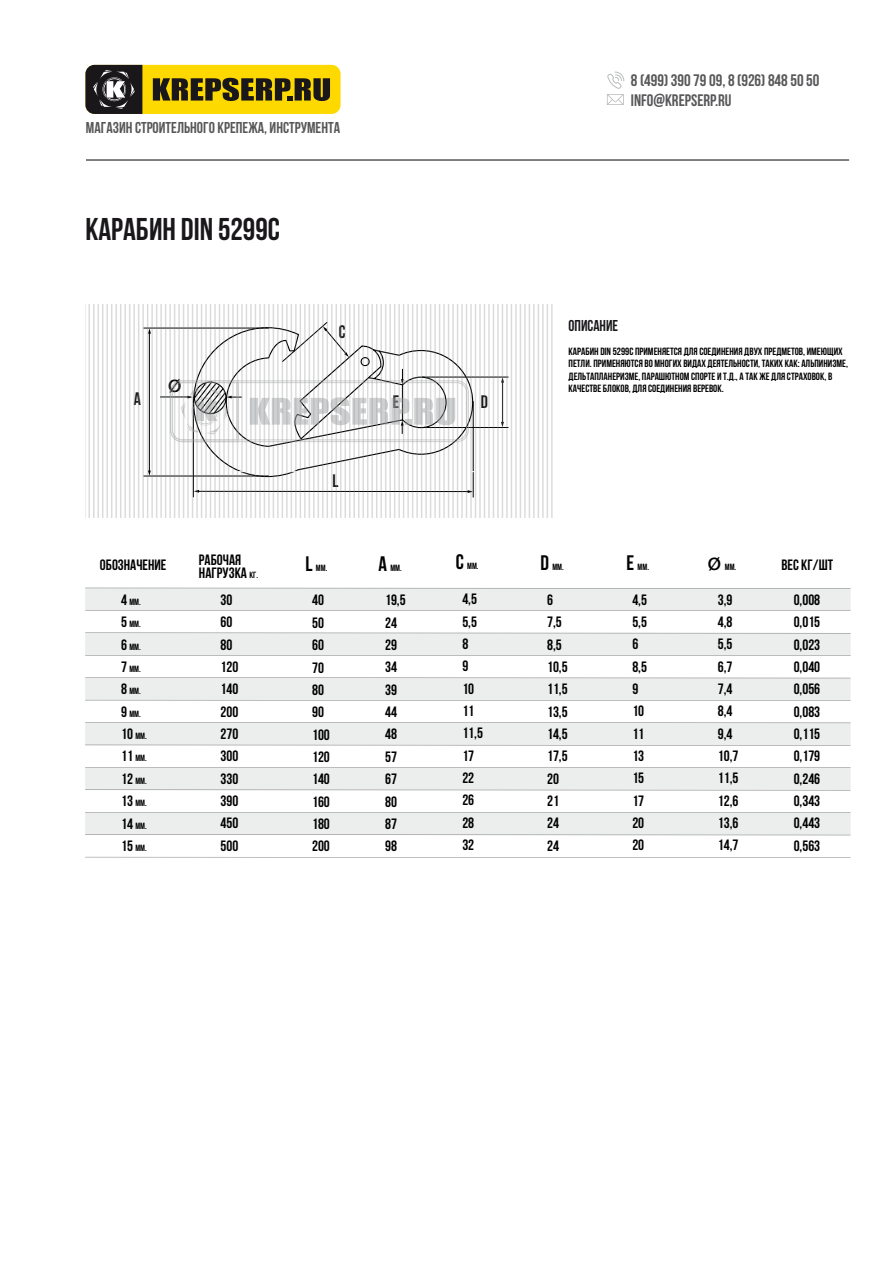
<style>
.page{position:relative;width:893px;height:1263px;background:#fff}
.page>*{position:absolute;margin:0;border:0;box-sizing:border-box;transform-origin:0 0}
.t1{font:700 31.5px "Bebas Neue";color:#1a171b}
.t2{font:25.35px "Myriad Pro";color:#000}
.t3{font:700 21px "Bebas Neue";color:#000}
.t4{font:700 18.15px "Bebas Neue";color:#1a171b;scale:.96 1}
.t5{font:700 16.65px/20.1px "Bebas Neue";color:#58585a}
.t6{font:700 15.75px "Bebas Neue";color:#58585a}
.t7{font:700 15.75px "Bebas Neue";color:#1a171b;scale:.96 1}
.t8{font:700 15px/22.4px "Bebas Neue";color:#000}
.t9{font:700 10.5px/12.6px "Bebas Neue";color:#000}
.t10{font:700 9px "Bebas Neue";color:#000}
.s1{font-size:9px}
.s2{font-size:15px}
</style>
<div class="page">
<div style="left:85px;top:65px;width:256px;height:49px;background:#fdd900;border-radius:9px"></div>
<svg style="left:85px;top:65px;width:57px;height:49px;background:#3f3d3f"></svg>
<svg style="left:153px;top:78px;width:177px;height:23px"></svg>
<hr style="left:86px;top:159px;width:763px;height:2px;background:#58585a">
<svg style="left:607px;top:72px;width:17px;height:33px"></svg>
<svg style="left:85px;top:588px;width:766px;height:270px;fill:#eceded"></svg>
<svg style="left:85px;top:305px;width:468px;height:213px"></svg>
<svg style="left:160px;top:321px;width:314px;height:157px"></svg>
<p class="t6" style="left:86px;top:119px;width:256px">МАГАЗИН СТРОИТЕЛЬНОГО КРЕПЕЖА, ИНСТРУМЕНТА</p>
<h1 class="t1" style="left:85px;top:211px;width:196px">КАРАБИН DIN 5299C</h1>
<p class="t4" style="left:339px;top:322px;width:9px">C</p>
<h2 class="t2" style="left:168px;top:367px;width:15px">ø</h2>
<p class="t4" style="left:134px;top:389px;width:9px">A</p>
<p class="t4" style="left:393px;top:392px;width:8px">E</p>
<p class="t4" style="left:332px;top:471px;width:8px">L</p>
<p class="t5" style="left:631px;top:70px;width:190px">8 (499) 390 79 09, 8 (926) 848 50 50<br>INFO@KREPSERP.RU</p>
<p class="t4" style="left:481px;top:391px;width:9px">D</p>
<p class="t7" style="left:568px;top:317px;width:53px">ОПИСАНИЕ</p>
<p class="t9" style="left:568px;top:345px;width:281px">КАРАБИН DIN 5299C ПРИМЕНЯЕТСЯ ДЛЯ СОЕДИНЕНИЯ ДВУХ ПРЕДМЕТОВ, ИМЕЮЩИХ ПЕТЛИ. ПРИМЕНЯЮТСЯ ВО МНОГИХ ВИДАХ ДЕЯТЕЛЬНОСТИ, ТАКИХ КАК: АЛЬПИНИЗМЕ, ДЕЛЬТАПЛАНЕРИЗМЕ, ПАРАШЮТНОМ СПОРТЕ И Т.Д., А ТАК ЖЕ ДЛЯ СТРАХОВОК, В КАЧЕСТВЕ БЛОКОВ, ДЛЯ СОЕДИНЕНИЯ ВЕРЕВОК.</p>
<p class="t8" style="left:199px;top:553px;width:61px;line-height:13.5px">РАБОЧАЯ<br>НАГРУЗКА <span class="s1">КГ.</span></p>
<h3 class="t3" style="left:541px;top:551px;width:10px">D</h3>
<p class="t10" style="left:552px;top:562px;width:13px">ММ.</p>
<p class="t8" style="left:547px;top:588px;width:22px">6<br>7,5<br>8,5<br>10,5<br>11,5<br>13,5<br>14,5<br>17,5<br>20<br>21<br>24<br>24</p>
<p class="t8" style="left:718px;top:588px;width:22px">3,9<br>4,8<br>5,5<br>6,7<br>7,4<br>8,4<br>9,4<br>10,7<br>11,5<br>12,6<br>13,6<br>14,7</p>
<h3 class="t3" style="left:456px;top:551px;width:10px">C</h3>
<p class="t10" style="left:467px;top:561px;width:13px">ММ.</p>
<p class="t8" style="left:462px;top:588px;width:22px">4,5<br>5,5<br>8<br>9<br>10<br>11<br>11,5<br>17<br>22<br>26<br>28<br>32</p>
<h3 class="t3" style="left:306px;top:552px;width:9px">L</h3>
<p class="t10" style="left:316px;top:563px;width:13px">ММ.</p>
<h3 class="t3" style="left:627px;top:551px;width:9px">E</h3>
<p class="t10" style="left:638px;top:562px;width:13px">ММ.</p>
<p class="t8" style="left:312px;top:589px;width:19px">40<br>50<br>60<br>70<br>80<br>90<br>100<br>120<br>140<br>160<br>180<br>200</p>
<h3 class="t3" style="left:379px;top:552px;width:10px">A</h3>
<p class="t10" style="left:390px;top:562px;width:13px">ММ.</p>
<h2 class="t2" style="left:708px;top:546px;width:15px">ø</h2>
<p class="t10" style="left:725px;top:562px;width:13px">ММ.</p>
<p class="t8" style="left:385px;top:589px;width:22px">19,5<br>24<br>29<br>34<br>39<br>44<br>48<br>57<br>67<br>80<br>87<br>98</p>
<p class="t8" style="left:100px;top:554px;width:68px">ОБОЗНАЧЕНИЕ</p>
<p class="t8" style="left:782px;top:553px;width:53px">ВЕС КГ/ШТ</p>
<p class="t8" style="left:632px;top:588px;width:16px">4,5<br>5,5<br>6<br>8,5<br>9<br>10<br>11<br>13<br>15<br>17<br>20<br>20</p>
<p class="t8" style="left:221px;top:588px;width:19px">30<br>60<br>80<br>120<br>140<br>200<br>270<br>300<br>330<br>390<br>450<br>500</p>
<p class="t8" style="left:794px;top:588px;width:28px;text-align:justify">0,008<br>0,015<br>0,023<br>0,040<br>0,056<br>0,083<br>0,115<br>0,179<br>0,246<br>0,343<br>0,443<br>0,563</p>
<p class="t10" style="left:121px;top:597px;width:21px"><span class="s2">4</span> ММ.</p>
<p class="t10" style="left:121px;top:619px;width:21px"><span class="s2">5</span> ММ.</p>
<p class="t10" style="left:121px;top:642px;width:21px"><span class="s2">6</span> ММ.</p>
<p class="t10" style="left:121px;top:664px;width:21px"><span class="s2">7</span> ММ.</p>
<p class="t10" style="left:121px;top:686px;width:21px"><span class="s2">8</span> ММ.</p>
<p class="t10" style="left:121px;top:709px;width:21px"><span class="s2">9</span> ММ.</p>
<p class="t10" style="left:121px;top:731px;width:27px"><span class="s2">10</span> ММ.</p>
<p class="t10" style="left:121px;top:753px;width:27px"><span class="s2">11</span> ММ.</p>
<p class="t10" style="left:121px;top:776px;width:27px"><span class="s2">12</span> ММ.</p>
<p class="t10" style="left:121px;top:798px;width:27px"><span class="s2">13</span> ММ.</p>
<p class="t10" style="left:121px;top:820px;width:27px"><span class="s2">14</span> ММ.</p>
<p class="t10" style="left:121px;top:843px;width:27px"><span class="s2">15</span> ММ.</p>
</div>
